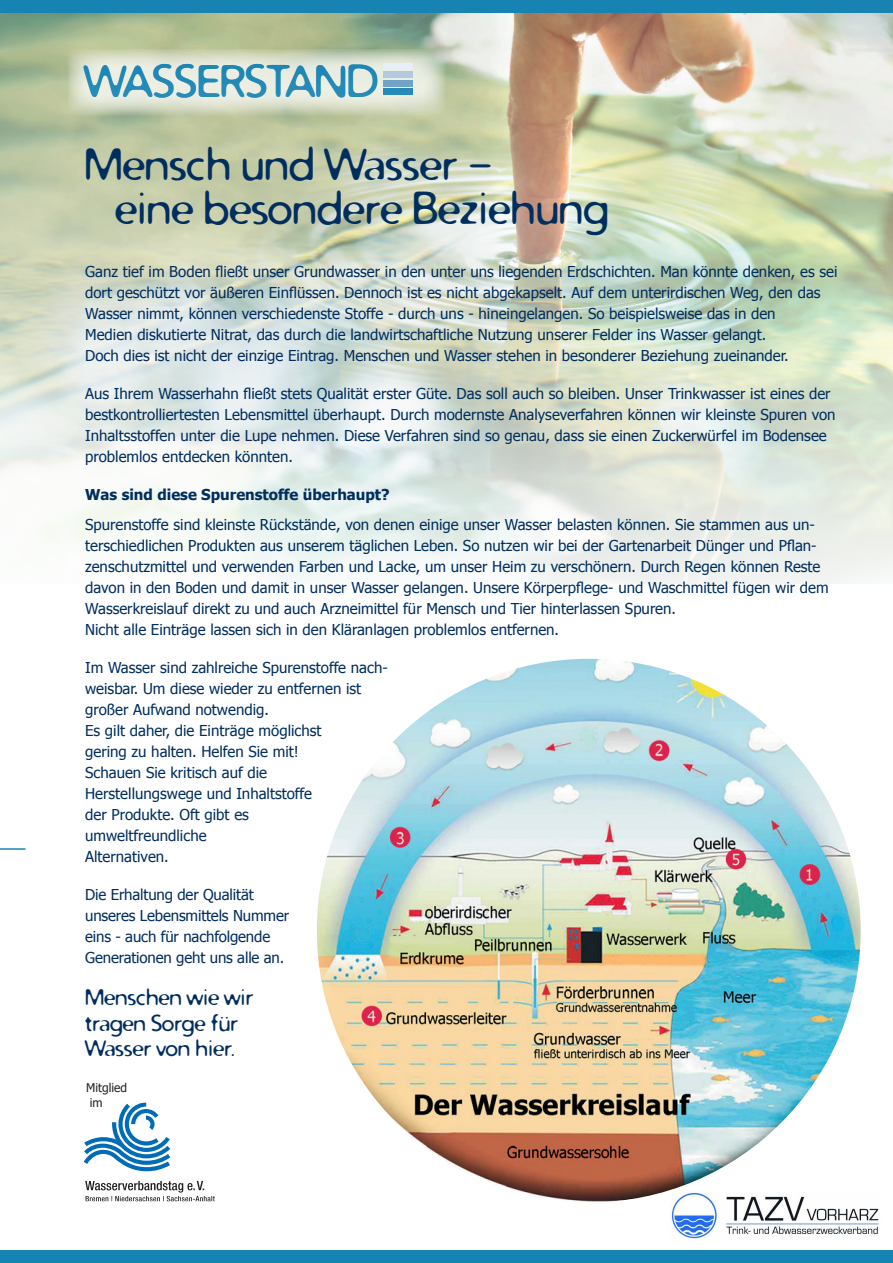
<style>
.page{position:relative;width:893px;height:1263px;background:#fff}
.page>*{position:absolute;margin:0;border:0;box-sizing:border-box;transform-origin:0 0}
.t1{font:45px/43.5px "Distro";color:#002e5e}
.t2{font:45px "Distro";color:#1783b3}
.t3{font:22.5px/25.5px "Distro";color:#002e5e}
.t4{font:15px/21px "Tahoma";color:#002e5e}
.t5{font:700 15px "Tahoma";color:#002e5e}
.t6{font:12px/14.4px "Tahoma";color:#231f20}
</style>
<div class="page">
<img style="left:671px;top:1192px;width:209px;height:47px">
<svg style="left:84px;top:1102px;width:86px;height:69px"></svg>
<svg style="left:85px;top:1181px;width:130px;height:20px"></svg>
<hr style="left:0;top:848px;width:26px;height:2px;background:#1783b3">
<img style="left:0;top:13px;width:893px;height:41px">
<svg style="left:68px;top:49px;width:378px;height:5px;background:#bcc7a5"></svg>
<svg style="left:0;top:54px;width:893px;height:530px;background:#d8decd"></svg>
<div style="left:0;top:0;width:893px;height:13px;background:#1783b3"></div>
<div style="left:0;top:1250px;width:893px;height:13px;background:#1783b3"></div>
<img style="left:317px;top:659px;width:544px;height:543px;border-radius:272px">
<h1 class="t2" style="left:84px;top:53px;width:295px">WASSERSTAND</h1>
<h1 class="t1" style="left:115px;top:142px;width:495px;text-indent:-30px">Mensch und Wasser -<br>eine besondere Beziehung</h1>
<p class="t4" style="left:85px;top:261px;width:754px">Ganz tief im Boden fließt unser Grundwasser in den unter uns liegenden Erdschichten. Man könnte denken, es sei dort geschützt vor äußeren Einflüssen. Dennoch ist es nicht abgekapselt. Auf dem unterirdischen Weg, den das Wasser nimmt, können verschiedenste Stoffe - durch uns - hineingelangen. So beispielsweise das in den<br>Medien diskutierte Nitrat, das durch die landwirtschaftliche Nutzung unserer Felder ins Wasser gelangt.<br>Doch dies ist nicht der einzige Eintrag. Menschen und Wasser stehen in besonderer Beziehung zueinander.</p>
<p class="t4" style="left:85px;top:383px;width:752px">Aus Ihrem Wasserhahn fließt stets Qualität erster Güte. Das soll auch so bleiben. Unser Trinkwasser ist eines der bestkontrolliertesten Lebensmittel überhaupt. Durch modernste Analyseverfahren können wir kleinste Spuren von Inhaltsstoffen unter die Lupe nehmen. Diese Verfahren sind so genau, dass sie einen Zuckerwürfel im Bodensee problemlos entdecken könnten.</p>
<p class="t5" style="left:85px;top:484px;width:306px">Was sind diese Spurenstoffe überhaupt?</p>
<p class="t4" style="left:85px;top:513px;width:745px">Spurenstoffe sind kleinste Rückstände, von denen einige unser Wasser belasten können. Sie stammen aus un&shy;terschiedlichen Produkten aus unserem täglichen Leben. So nutzen wir bei der Gartenarbeit Dünger und Pflan&shy;zenschutzmittel und verwenden Farben und Lacke, um unser Heim zu verschönern. Durch Regen können Reste davon in den Boden und damit in unser Wasser gelangen. Unsere Körperpflege- und Waschmittel fügen wir dem Wasserkreislauf direkt zu und auch Arzneimittel für Mensch und Tier hinterlassen Spuren.<br>Nicht alle Einträge lassen sich in den Kläranlagen problemlos entfernen.</p>
<p class="t4" style="left:85px;top:656px;width:304px">Im Wasser sind zahlreiche Spurenstoffe nach&shy;weisbar. Um diese wieder zu entfernen ist großer Aufwand notwendig.<br>Es gilt daher, die Einträge möglichst<br>gering zu halten. Helfen Sie mit!<br>Schauen Sie kritisch auf die<br>Herstellungswege und Inhaltstoffe<br>der Produkte. Oft gibt es<br>umweltfreundliche<br>Alternativen.</p>
<p class="t4" style="left:85px;top:883px;width:205px">Die Erhaltung der Qualität unseres Lebensmittels Nummer eins - auch für nachfolgende<br>Generationen geht uns alle an.</p>
<h2 class="t3" style="left:85px;top:984px;width:169px">Menschen wie wir tragen Sorge für<br>Wasser von hier.</h2>
<p class="t6" style="left:90px;top:1080px;width:39px;text-indent:-4px">Mitglied im</p>
</div>
